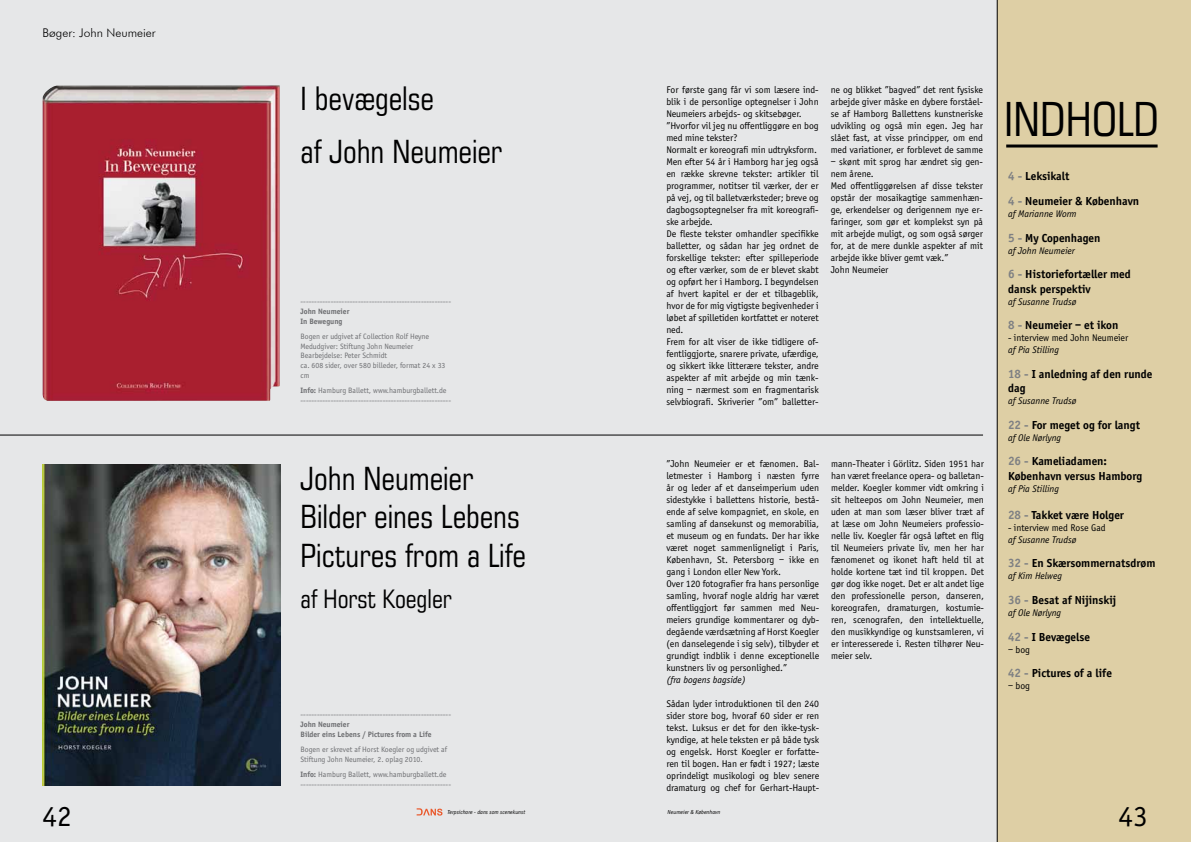
<style>
.page{position:relative;width:1191px;height:842px;background:#e6e7e8}
.page>*{position:absolute;margin:0;border:0;box-sizing:border-box;transform-origin:0 0}
.t1{font:condensed 47px "Square 721 BT";letter-spacing:.06em;color:#000}
.t2{font:condensed 32px/38.4px "Square 721 BT";color:#000}
.t3{font:30px "Officina Sans";color:#000}
.t4{font:condensed 25.5px "Square 721 BT";color:#000}
.t5{font:700 12px/14.4px "Officina Sans";color:#000}
.t6{font:300 12px "Futura BT";color:#000}
.t7{font:10px/12px "Officina Sans";color:#000}
.t8{font:italic 10px "Officina Sans";color:#000}
.t9{font:8px/9.6px "Officina Sans";color:#6d6e71}
.t10{font:700 8px/9.6px "Officina Sans";color:#6d6e71}
.t11{font:italic 6px "Officina Sans";color:#000}
.s1{font-weight:700}
.s2{font-size:12.5px;color:#7e8083}
</style>
<div class="page">
<div style="left:997px;top:0;width:194px;height:842px;background:#decfa5"></div>
<hr style="left:996px;top:0;width:1px;height:842px;background:#000">
<svg style="left:416px;top:808px;width:26px;height:7px"></svg>
<img style="left:43px;top:85px;width:237px;height:316px">
<img style="left:43px;top:464px;width:237px;height:321px">
<hr style="left:1006px;top:145px;width:151px;height:3px;background:#000">
<hr style="left:0;top:434px;width:983px;height:1px;background:#000">
<p class="t6" style="left:43px;top:26px;width:115px">Bøger: John Neumeier</p>
<h2 class="t2" style="left:300px;top:71px;width:203px;line-height:53.5px">I bevægelse<br>af John Neumeier</h2>
<p class="t9" style="left:300px;top:297px;width:152px">-------------------------------------------------------</p>
<p class="t10" style="left:300px;top:306px;width:50px">John Neumeier<br>In Bewegung</p>
<p class="t9" style="left:300px;top:332px;width:146px">Bogen er udgivet af Collection Rolf Heyne<br>Medudgiver: Stiftung John Neumeier<br>Bearbejdelse: Peter Schmidt<br>ca. 608 sider, over 580 billeder, format 24 x 33 cm</p>
<p class="t9" style="left:300px;top:386px;width:152px"><span class="s1">Info:</span> Hamburg Ballett, www.hamburgballett.de -------------------------------------------------------</p>
<h2 class="t2" style="left:300px;top:459px;width:227px">John Neumeier<br>Bilder eines Lebens<br>Pictures from a Life</h2>
<h3 class="t4" style="left:300px;top:583px;width:152px">af Horst Koegler</h3>
<p class="t9" style="left:300px;top:710px;width:152px">-------------------------------------------------------</p>
<p class="t10" style="left:300px;top:719px;width:132px">John Neumeier<br>Bilder eins Lebens / Pictures from a Life</p>
<p class="t9" style="left:300px;top:745px;width:148px">Bogen er skrevet af Horst Koegler og udgivet af<br>Stiftung John Neumeier, 2. oplag 2010.</p>
<p class="t9" style="left:300px;top:770px;width:152px"><span class="s1">Info:</span> Hamburg Ballett, www.hamburgballett.de -------------------------------------------------------</p>
<p class="t7" style="left:666px;top:83px;width:154px">For første gang får vi som læsere ind&shy;blik i de personlige optegnelser i John Neumeiers arbejds- og skitsebøger. ”Hvorfor vil jeg nu offentliggøre en bog med mine tekster?<br>Normalt er koreografi min udtryksform.<br>Men efter 54 år i Hamborg har jeg også en række skrevne tekster: artikler til programmer, notitser til værker, der er på vej, og til balletværksteder; breve og dagbogsoptegnelser fra mit koreografi&shy;ske arbejde.<br>De fleste tekster omhandler specifikke balletter, og sådan har jeg ordnet de forskellige tekster: efter spilleperiode og efter værker, som de er blevet skabt og opført her i Hamborg. I begyndelsen af hvert kapitel er der et tilbageblik, hvor de for mig vigtigste begivenheder i løbet af spilletiden kortfattet er noteret ned.<br>Frem for alt viser de ikke tidligere of&shy;fentliggjorte, snarere private, ufærdige, og sikkert ikke litterære tekster, andre aspekter af mit arbejde og min tænk&shy;ning – nærmest som en fragmentarisk selvbiografi. Skriverier ”om” balletter-</p>
<p class="t7" style="left:830px;top:83px;width:154px;text-align:justify">ne og blikket ”bagved” det rent fysiske arbejde giver måske en dybere forståel&shy;se af Hamborg Ballettens kunstneriske udvikling og også min egen. Jeg har slået fast, at visse principper, om end med variationer, er forblevet de samme</p>
<p class="t7" style="left:830px;top:155px;width:154px">– skønt mit sprog har ændret sig gen&shy;nem årene.<br>Med offentliggørelsen af disse tekster opstår der mosaikagtige sammenhæn&shy;ge, erkendelser og derigennem nye er&shy;faringer, som gør et komplekst syn på mit arbejde muligt, og som også sørger for, at de mere dunkle aspekter af mit arbejde ikke bliver gemt væk.”<br>John Neumeier</p>
<p class="t7" style="left:666px;top:457px;width:154px">”John Neumeier er et fænomen. Bal&shy;letmester i Hamborg i næsten fyrre år og leder af et danseimperium uden sidestykke i ballettens historie, bestå&shy;ende af selve kompagniet, en skole, en samling af dansekunst og memorabilia, et museum og en fundats. Der har ikke været noget sammenligneligt i Paris, København, St. Petersborg – ikke en gang i London eller New York.<br>Over 120 fotografier fra hans personlige samling, hvoraf nogle aldrig har været offentliggjort før sammen med Neu&shy;meiers grundige kommentarer og dyb&shy;degående værdsætning af Horst Koegler (en danselegende i sig selv), tilbyder et grundigt indblik i denne exceptionelle kunstners liv og personlighed.”</p>
<p class="t8" style="left:666px;top:674px;width:81px">(fra bogens bagside)</p>
<p class="t7" style="left:666px;top:697px;width:154px;text-align:justify">Sådan lyder introduktionen til den 240 sider store bog, hvoraf 60 sider er ren tekst. Luksus er det for den ikke-tysk&shy;kyndige, at hele teksten er på både tysk og engelsk. Horst Koegler er forfatte&shy;ren til bogen. Han er født i 1927; læste oprindeligt musikologi og blev senere dramaturg og chef for Gerhart-Haupt-</p>
<p class="t7" style="left:831px;top:457px;width:154px;text-align:justify">mann-Theater i Görlitz. Siden 1951 har han været freelance opera- og balletan&shy;melder. Koegler kommer vidt omkring i sit helteepos om John Neumeier, men uden at man som læser bliver træt af at læse om John Neumeiers professio&shy;nelle liv. Koegler får også løftet en flig til Neumeiers private liv, men her har fænomenet og ikonet haft held til at holde kortene tæt ind til kroppen. Det gør dog ikke noget. Det er alt andet lige den professionelle person, danseren, koreografen, dramaturgen, kostumie&shy;ren, scenografen, den intellektuelle, den musikkyndige og kunstsamleren, vi er interesserede i. Resten tilhører Neu&shy;meier selv.</p>
<h1 class="t1" style="left:1004px;top:91px;width:156px">Indhold</h1>
<p class="t5" style="left:1008px;top:164px;width:133px;line-height:24.6px"><span class="s2">4 -</span> Leksikalt<br><span class="s2">4 -</span> Neumeier &amp; København</p>
<p class="t8" style="left:1008px;top:208px;width:70px">af Marianne Worm</p>
<p class="t5" style="left:1008px;top:230px;width:94px"><span class="s2">5 -</span> My Copenhagen</p>
<p class="t8" style="left:1008px;top:245px;width:68px">af John Neumeier</p>
<p class="t5" style="left:1008px;top:267px;width:124px"><span class="s2">6 -</span> Historiefortæller med dansk perspektiv</p>
<p class="t8" style="left:1008px;top:296px;width:70px">af Susanne Trudsø</p>
<p class="t5" style="left:1008px;top:318px;width:112px"><span class="s2">8 -</span> Neumeier – et ikon</p>
<p class="t7" style="left:1008px;top:332px;width:122px">- interview med John Neumeier</p>
<p class="t8" style="left:1008px;top:344px;width:53px">af Pia Stilling</p>
<p class="t5" style="left:1008px;top:366px;width:146px"><span class="s2">18 -</span> I anledning af den runde dag</p>
<p class="t8" style="left:1008px;top:395px;width:70px">af Susanne Trudsø</p>
<p class="t5" style="left:1008px;top:417px;width:133px"><span class="s2">22 -</span> For meget og for langt</p>
<p class="t8" style="left:1008px;top:432px;width:55px">af Ole Nørlyng</p>
<p class="t5" style="left:1008px;top:454px;width:136px"><span class="s2">26 -</span> Kameliadamen:<br>København versus H amborg</p>
<p class="t8" style="left:1008px;top:483px;width:53px">af Pia Stilling</p>
<p class="t5" style="left:1008px;top:507px;width:117px"><span class="s2">28 -</span> Takket være H olger</p>
<p class="t7" style="left:1008px;top:522px;width:99px">- interview med Rose Gad</p>
<p class="t8" style="left:1008px;top:534px;width:70px">af Susanne Trudsø</p>
<p class="t5" style="left:1008px;top:556px;width:149px"><span class="s2">32 -</span> En Skærsommernatsdrøm</p>
<p class="t8" style="left:1008px;top:571px;width:55px">af Kim Helweg</p>
<p class="t5" style="left:1008px;top:593px;width:110px"><span class="s2">36 -</span> Besat af Nijinskij</p>
<p class="t8" style="left:1008px;top:607px;width:55px">af Ole Nørlyng</p>
<p class="t5" style="left:1008px;top:629px;width:83px"><span class="s2">42 -</span> I Bevægelse</p>
<p class="t7" style="left:1008px;top:643px;width:24px">– bog</p>
<p class="t5" style="left:1008px;top:666px;width:105px"><span class="s2">42 -</span> Pictures of a life</p>
<p class="t7" style="left:1008px;top:680px;width:24px">– bog</p>
<h3 class="t3" style="left:43px;top:799px;width:31px">42</h3>
<h3 class="t3" style="left:1118px;top:799px;width:31px">43</h3>
<p class="t11" style="left:447px;top:808px;width:79px">Terpsichore - dans som scenekunst</p>
<p class="t11" style="left:667px;top:808px;width:54px">Neumeier &amp; København</p>
</div>
